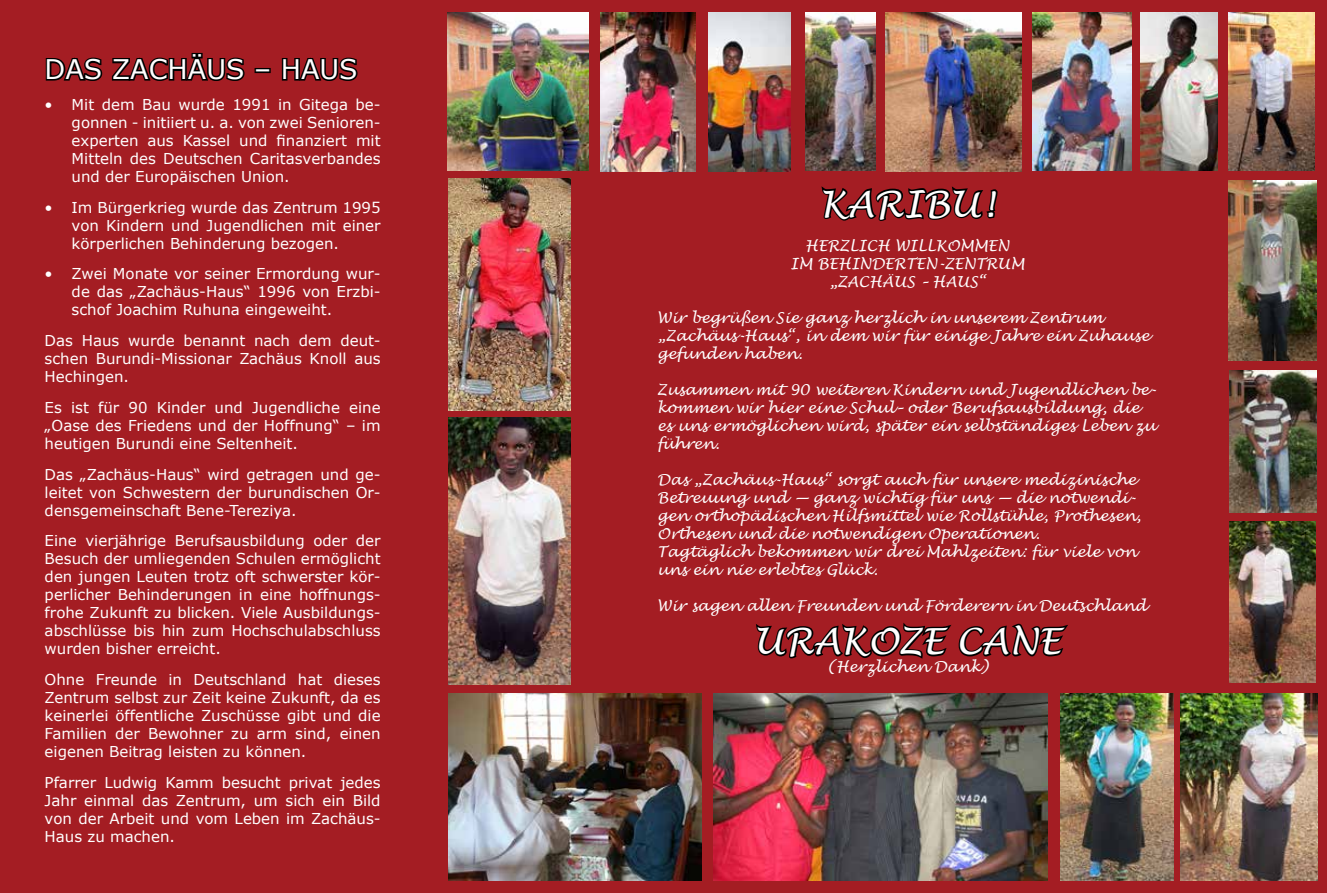
<style>
.page{position:relative;width:1327px;height:893px;background:#a41d23}
.page>*{position:absolute;margin:0;border:0;box-sizing:border-box;transform-origin:0 0}
.t1{font:italic 36px "Lucida Handwriting";color:#fff}
.t2{font:27px "Verdana";color:#fff}
.t3{font:15px/18px "Verdana";color:#fff;text-align:justify}
.t4{font:italic 15px/18px "Lucida Handwriting";color:#fff}
</style>
<div class="page">
<svg style="left:821px;top:186px;width:177px;height:35px"></svg>
<svg style="left:756px;top:623px;width:312px;height:36px"></svg>
<img style="left:447px;top:13px;width:142px;height:157px">
<img style="left:601px;top:13px;width:94px;height:158px">
<img style="left:709px;top:13px;width:81px;height:159px">
<img style="left:805px;top:13px;width:70px;height:158px">
<img style="left:885px;top:13px;width:137px;height:159px">
<img style="left:1032px;top:13px;width:99px;height:158px">
<img style="left:1141px;top:13px;width:77px;height:158px">
<img style="left:1229px;top:13px;width:85px;height:158px">
<img style="left:448px;top:179px;width:122px;height:231px">
<img style="left:1228px;top:181px;width:88px;height:179px">
<img style="left:449px;top:418px;width:121px;height:267px">
<img style="left:1229px;top:370px;width:87px;height:142px">
<img style="left:1229px;top:522px;width:87px;height:160px">
<img style="left:449px;top:694px;width:253px;height:186px">
<img style="left:713px;top:693px;width:334px;height:187px">
<img style="left:1060px;top:693px;width:113px;height:187px">
<img style="left:1180px;top:693px;width:137px;height:187px">
<svg style="left:45px;top:57px;width:58px;height:24px"></svg>
<svg style="left:111px;top:52px;width:134px;height:29px"></svg>
<div style="left:255px;top:68px;width:16px;height:5px;border:3px solid #000"></div>
<svg style="left:281px;top:57px;width:77px;height:24px"></svg>
<h2 class="t2" style="left:45px;top:51px;width:314px">DAS ZACHÄUS – HAUS</h2>
<p class="t3" style="left:72px;top:95px;width:310px;text-indent:-27px">• Mit dem Bau wurde 1991 in Gitega be&shy;gonnen - initiiert u. a. von zwei Senioren&shy;experten aus Kassel und finanziert mit Mitteln des Deutschen Caritasverbandes und der Europäischen Union.</p>
<p class="t3" style="left:72px;top:198px;width:310px;text-indent:-27px">• Im Bürgerkrieg wurde das Zentrum 1995 von Kindern und Jugendlichen mit einer körperlichen Behinderung bezogen.</p>
<p class="t3" style="left:72px;top:265px;width:310px;text-indent:-27px">• Zwei Monate vor seiner Ermordung wur&shy;de das „Zachäus-Haus“ 1996 von Erzbi&shy;schof Joachim Ruhuna eingeweiht.</p>
<p class="t3" style="left:45px;top:332px;width:337px">Das Haus wurde benannt nach dem deut&shy;schen Burundi-Missionar Zachäus Knoll aus Hechingen.</p>
<p class="t3" style="left:45px;top:398px;width:337px">Es ist für 90 Kinder und Jugendliche eine „Oase des Friedens und der Hoffnung“ – im heutigen Burundi eine Seltenheit.</p>
<p class="t3" style="left:45px;top:465px;width:337px">Das „Zachäus-Haus“ wird getragen und ge&shy;leitet von Schwestern der burundischen Or&shy;densgemeinschaft Bene-Tereziya.</p>
<p class="t3" style="left:45px;top:532px;width:337px">Eine vierjährige Berufsausbildung oder der Besuch der umliegenden Schulen ermöglicht den jungen Leuten trotz oft schwerster kör&shy;perlicher Behinderungen in eine hoffnungs&shy;frohe Zukunft zu blicken. Viele Ausbildungs&shy;abschlüsse bis hin zum Hochschulabschluss wurden bisher erreicht.</p>
<p class="t3" style="left:45px;top:671px;width:337px">Ohne Freunde in Deutschland hat dieses Zentrum selbst zur Zeit keine Zukunft, da es keinerlei öffentliche Zuschüsse gibt und die Familien der Bewohner zu arm sind, einen eigenen Beitrag leisten zu können.</p>
<p class="t3" style="left:45px;top:773px;width:337px">Pfarrer Ludwig Kamm besucht privat jedes Jahr einmal das Zentrum, um sich ein Bild von der Arbeit und vom Leben im Zachäus-Haus zu machen.</p>
<h1 class="t1" style="left:820px;top:182px;width:176px">KARIBU!</h1>
<p class="t4" style="left:790px;top:237px;width:236px;text-align:center">HERZLICH WILLKOMMEN<br>IM BEHINDERTEN-ZENTRUM „ZACHÄUS – HAUS“</p>
<p class="t4" style="left:657px;top:309px;width:494px">Wir begrüßen Sie ganz herzlich in unserem Zentrum „Zachäus-Haus“, in dem wir für einige Jahre ein Zuhause gefunden haben.</p>
<p class="t4" style="left:657px;top:381px;width:501px">Zusammen mit 90 weiteren Kindern und Jugendlichen be&shy;kommen wir hier eine Schul– oder Berufsausbildung, die es uns ermöglichen wird, später ein selbständiges Leben zu führen.</p>
<p class="t4" style="left:657px;top:471px;width:485px">Das „Zachäus-Haus“ sorgt auch für unsere medizinische Betreuung und — ganz wichtig für uns — die notwendi&shy;gen orthopädischen Hilfsmittel wie Rollstühle, Prothesen, Orthesen und die notwendigen Operationen.<br>Tagtäglich bekommen wir drei Mahlzeiten: für viele von uns ein nie erlebtes Glück.</p>
<p class="t4" style="left:657px;top:597px;width:491px">Wir sagen allen Freunden und Förderern in Deutschland</p>
<h1 class="t1" style="left:754px;top:620px;width:308px">URAKOZE CANE</h1>
<p class="t4" style="left:826px;top:658px;width:164px">(Herzlichen Dank)</p>
</div>
